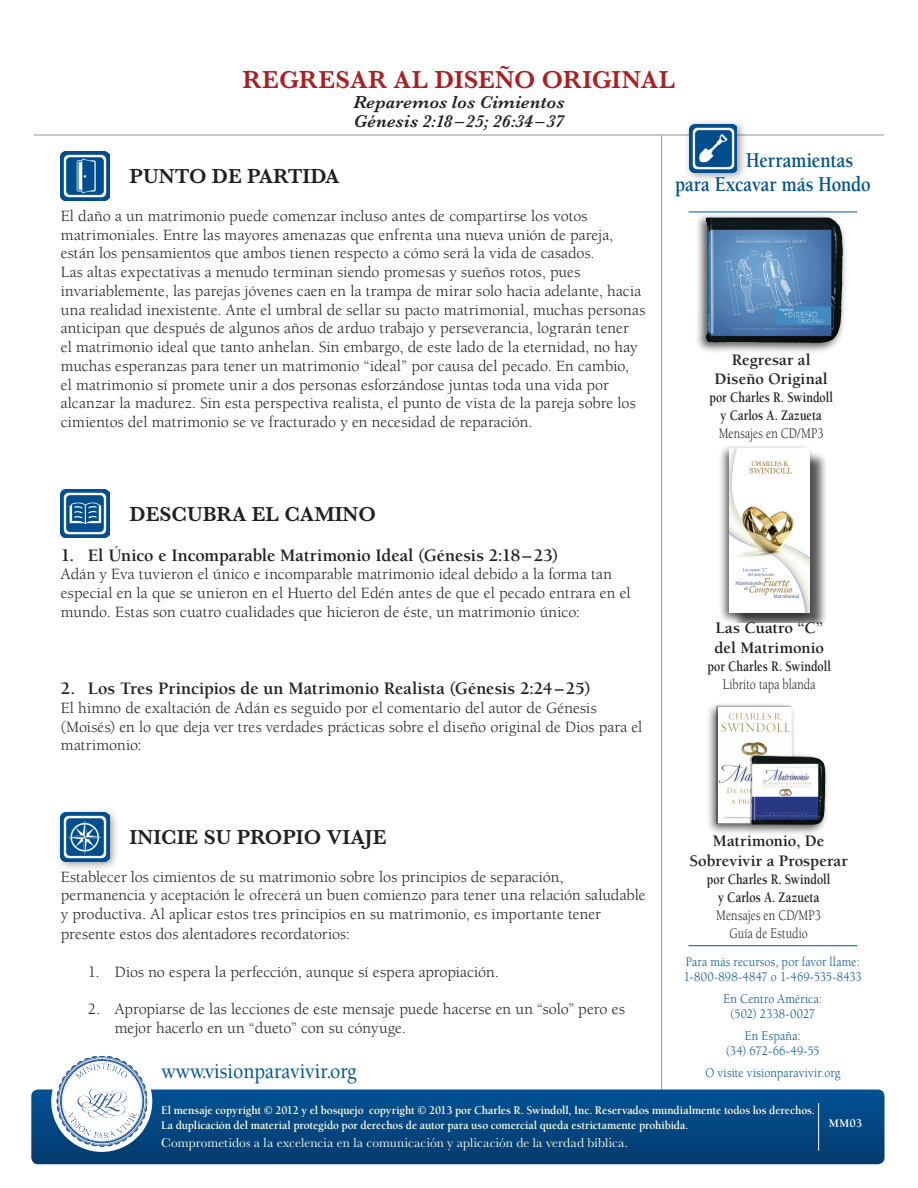
<style>
.page{position:relative;width:918px;height:1188px;background:#fff}
.page>*{position:absolute;margin:0;border:0;box-sizing:border-box;transform-origin:0 0}
.ABC_Page_Title{font:600 25.5px "Baskerville";letter-spacing:.005em;color:#aa1f22}
.t1{font:500 22.05px "Berkeley Std";color:#005294;scale:.9 1}
.t2{font:700 21.75px/24px "Berkeley Std";color:#005294;scale:.85 1}
.ABC_L1_MM_subhead{font:600 21px "Baskerville";color:#231f20}
.Heading_sub-level{font:700 18px "Berkeley Std";letter-spacing:-.005em;color:#231f20}
.Page_Subtitle{font:italic 600 18px "Baskerville";letter-spacing:.01em;color:#231f20}
.t3{font:700 16.5px/19.5px "Berkeley Std";letter-spacing:.005em;color:#231f20;text-align:center}
.Body_Copy{font:16.2px/18.8px "Berkeley Std";letter-spacing:.005em;color:#231f20}
.Head{font:16.2px/19px "Berkeley Std";letter-spacing:.005em;color:#231f20}
.Body_copy_bullets{font:16.2px/18.8px "Berkeley Std";color:#231f20}
.t4{font:700 15px/18px "Berkeley Std";letter-spacing:-.005em;color:#231f20;text-align:center;scale:.8 1}
.t5{font:15px/18px "Berkeley Std";letter-spacing:.005em;color:#231f20;text-align:center;scale:.8 1}
.t6{font:13.5px/15px "Berkeley Std";letter-spacing:.015em;color:#005294;text-align:center;scale:.9 1}
.t7{font:13.5px "Baskerville";letter-spacing:.005em;color:#fffcdc}
.t8{font:700 12px/15px "Berkeley Std";letter-spacing:-.01em;color:#fffcdc;scale:.95 1}
._1_Product_Name{font:700 12px "Berkeley Std";color:#fff}
</style>
<div class="page">
<hr style="left:661px;top:135px;width:1px;height:962px;background:#939598">
<hr style="left:34px;top:135px;width:850px;height:1px;background:#939598">
<div style="left:31px;top:1090px;width:854px;height:74px;background:linear-gradient(to bottom,#015294,#043b6f);border-radius:7px"></div>
<div style="left:51px;top:1051px;width:101px;height:101px;background:#fff;border-radius:50%"></div>
<img style="left:56px;top:1056px;width:91px;height:91px">
<hr style="left:818px;top:1103px;width:1px;height:48px;background:#fff">
<hr style="left:688px;top:212px;width:169px;height:1px;background:#005294">
<hr style="left:688px;top:945px;width:169px;height:1px;background:#005294">
<div style="left:684px;top:118px;width:63px;height:65px;background:#231f20;opacity:.45"></div>
<img style="left:690px;top:124px;width:47px;height:49px">
<div style="left:695px;top:213px;width:153px;height:141px;background:#231f20;opacity:.75"></div>
<img style="left:705px;top:218px;width:138px;height:126px">
<img style="left:61px;top:152px;width:48px;height:48px">
<img style="left:61px;top:489px;width:48px;height:49px">
<div style="left:55px;top:807px;width:65px;height:65px;background:#231f20;opacity:.45"></div>
<img style="left:61px;top:813px;width:48px;height:48px">
<div style="left:718px;top:443px;width:97px;height:181px;background:#231f20;opacity:.75"></div>
<div style="left:731px;top:451px;width:95px;height:172px;background:#231f20;opacity:.75"></div>
<img style="left:729px;top:449px;width:80px;height:164px">
<div style="left:705px;top:702px;width:125px;height:134px;background:#231f20;opacity:.75"></div>
<img style="left:716px;top:706px;width:110px;height:123px">
<p class="ABC_Page_Title" style="left:243px;top:65px;width:434px">REGRESAR AL DISEÑO ORIGINAL</p>
<p class="Page_Subtitle" style="left:353px;top:92px;width:213px">Reparemos los Cimientos</p>
<p class="Page_Subtitle" style="left:354px;top:111px;width:212px">Génesis 2:18–25; 26:34–37</p>
<p class="ABC_L1_MM_subhead" style="left:130px;top:164px;width:212px">PUNTO DE PARTIDA</p>
<p class="Body_Copy" style="left:61px;top:207px;width:586px">El daño a un matrimonio puede comenzar incluso antes de compartirse los votos matrimoniales. Entre las mayores amenazas que enfrenta una nueva unión de pareja, están los pensamientos que ambos tienen respecto a cómo será la vida de casados.<br>Las altas expectativas a menudo terminan siendo promesas y sueños rotos, pues invariablemente, las parejas jóvenes caen en la trampa de mirar solo hacia adelante, hacia una realidad inexistente. Ante el umbral de sellar su pacto matrimonial, muchas personas anticipan que después de algunos años de arduo trabajo y perseverancia, lograrán tener<br>el matrimonio ideal que tanto anhelan. Sin embargo, de este lado de la eternidad, no hay muchas esperanzas para tener un matrimonio “ideal” por causa del pecado. En cambio,<br>el matrimonio sí promete unir a dos personas esforzándose juntas toda una vida por alcanzar la madurez. Sin esta perspectiva realista, el punto de vista de la pareja sobre los cimientos del matrimonio se ve fracturado y en necesidad de reparación.</p>
<p class="ABC_L1_MM_subhead" style="left:129px;top:502px;width:248px">DESCUBRA EL CAMINO</p>
<p class="Heading_sub-level" style="left:61px;top:545px;width:499px">1. El Único e Incomparable Matrimonio Ideal (Génesis 2:18–23)</p>
<p class="Body_Copy" style="left:61px;top:565px;width:571px">Adán y Eva tuvieron el único e incomparable matrimonio ideal debido a la forma tan especial en la que se unieron en el Huerto del Edén antes de que el pecado entrara en el mundo. Estas son cuatro cualidades que hicieron de éste, un matrimonio único:</p>
<p class="Heading_sub-level" style="left:61px;top:678px;width:531px">2. Los Tres Principios de un Matrimonio Realista (Génesis 2:24–25)</p>
<p class="Body_Copy" style="left:61px;top:699px;width:583px">El himno de exaltación de Adán es seguido por el comentario del autor de Génesis (Moisés) en lo que deja ver tres verdades prácticas sobre el diseño original de Dios para el matrimonio:</p>
<h3 class="t2" style="left:675px;top:149px;width:232px;text-indent:71px">Herramientas para Excavar más Hondo</h3>
<p class="t3" style="left:715px;top:350px;width:115px">Regresar al<br>Diseño Original</p>
<p class="t4" style="left:709px;top:389px;width:156px">por Charles R. Swindoll y Carlos A. Zazueta</p>
<p class="t5" style="left:719px;top:425px;width:132px">Mensajes en CD/MP3</p>
<p class="t3" style="left:715px;top:619px;width:111px;text-align:left">Las Cuatro “C” del Matrimonio</p>
<p class="t4" style="left:708px;top:657px;width:156px">por Charles R. Swindoll</p>
<p class="t5" style="left:723px;top:675px;width:117px">Librito tapa blanda</p>
<p class="ABC_L1_MM_subhead" style="left:130px;top:825px;width:258px">INICIE SU PROPIO VIAJE</p>
<p class="Head" style="left:61px;top:867px;width:586px">Establecer los cimientos de su matrimonio sobre los principios de separación, permanencia y aceptación le ofrecerá un buen comienzo para tener una relación saludable y productiva. Al aplicar estos tres principios en su matrimonio, es importante tener presente estos dos alentadores recordatorios:</p>
<p class="Body_copy_bullets" style="left:88px;top:962px;width:413px">1. Dios no espera la perfección, aunque sí espera apropiación.</p>
<p class="Body_copy_bullets" style="left:115px;top:1000px;width:512px;text-indent:-27px">2. Apropiarse de las lecciones de este mensaje puede hacerse en un “solo” pero es mejor hacerlo en un “dueto” con su cónyuge.</p>
<p class="t3" style="left:689px;top:831px;width:160px">Matrimonio, De<br>Sobrevivir a Prosperar</p>
<p class="t4" style="left:707px;top:870px;width:156px">por Charles R. Swindoll y Carlos A. Zazueta</p>
<p class="t5" style="left:716px;top:906px;width:133px">Mensajes en CD/MP3<br>Guía de Estudio</p>
<p class="t6" style="left:684px;top:955px;width:199px;text-align:left">Para más recursos, por favor llame:<br>1-800-898-4847 o 1-469-535-8433</p>
<p class="t6" style="left:724px;top:991px;width:111px">En Centro América: (502) 2338-0027</p>
<p class="t6" style="left:726px;top:1028px;width:105px">En España:<br>(34) 672-66-49-55</p>
<p class="t6" style="left:705px;top:1065px;width:152px">O visite visionparavivir.org</p>
<p class="t8" style="left:161px;top:1103px;width:690px">El mensaje copyright © 2012 y el bosquejo copyright © 2013 por Charles R. Swindoll, Inc. Reservados mundialmente todos los derechos.<br>La duplicación del material protegido por derechos de autor para uso comercial queda estrictamente prohibida.</p>
<p class="t7" style="left:161px;top:1135px;width:468px">Comprometidos a la excelencia en la comunicación y aplicación de la verdad bíblica.</p>
<h2 class="t1" style="left:162px;top:1058px;width:218px">www.visionparavivir.org</h2>
<p class="_1_Product_Name" style="left:829px;top:1116px;width:35px">MM03</p>
</div>
